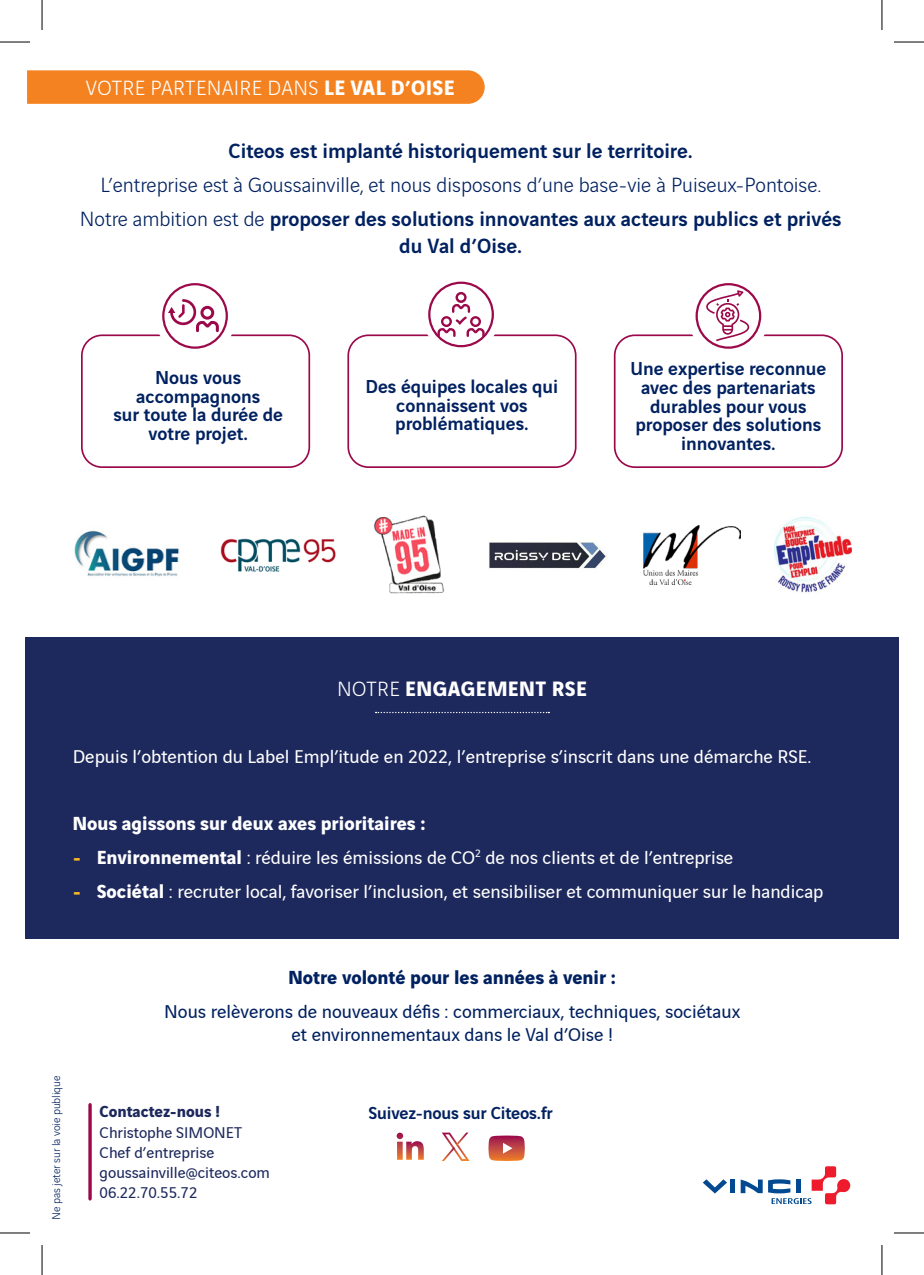
<style>
.page{position:relative;width:924px;height:1275px;background:#fff}
.page>*{position:absolute;margin:0;border:0;box-sizing:border-box;transform-origin:0 0}
.t1{font:500 22px/26.4px "Vinci Sans";color:#002160;text-align:center}
.t2{font:300 22px "Vinci Sans";color:#002160}
.t3{font:300 22px "Vinci Sans";letter-spacing:.02em;color:#fff}
.t4{font:700 22px "Vinci Sans";letter-spacing:.02em;color:#fff}
.t5{font:20px "Vinci Sans";color:#fff}
.t6{font:500 20px/18.6px "Vinci Sans";color:#002160;text-align:center}
.t7{font:20px "Vinci Sans";color:#002160}
.t8{font:700 20px "Vinci Sans";color:#fff}
.t9{font:700 20px "Vinci Sans";color:#002160}
.TEXTE_DES_D{font:500 18.6px "Vinci Sans";letter-spacing:-.01em;color:#002160}
.t10{font:16.8px "Vinci Sans";color:#1d285c}
.t11{font:700 16.8px "Vinci Sans";color:#1d285c}
.TEXTE_DES_D-2{font:300 12px "Vinci Sans";letter-spacing:-.01em;color:#002160}
.s1{font-weight:700}
.s2{font-weight:300}
.s3{font-weight:700;color:#fcb81f}
</style>
<div class="page">
<hr style="left:730px;top:1179px;width:4px;height:14px;background:#014990">
<svg style="left:702px;top:1179px;width:24px;height:14px"></svg>
<svg style="left:740px;top:1166px;width:109px;height:38px"></svg>
<div style="left:81px;top:334px;width:229px;height:134px;border:2px solid #9b094b;border-radius:20px"></div>
<div style="left:155px;top:275px;width:81px;height:81px;background:#fff;border-radius:50%"></div>
<svg style="left:162px;top:283px;width:66px;height:66px"></svg>
<div style="left:347px;top:334px;width:229px;height:134px;border:2px solid #9b094b;border-radius:20px"></div>
<div style="left:421px;top:275px;width:79px;height:79px;background:#fff;border-radius:50%"></div>
<svg style="left:428px;top:282px;width:65px;height:65px"></svg>
<div style="left:613px;top:334px;width:229px;height:134px;border:2px solid #9b094b;border-radius:20px"></div>
<div style="left:687px;top:275px;width:81px;height:81px;background:#fff;border-radius:50%"></div>
<svg style="left:695px;top:283px;width:65px;height:66px"></svg>
<div style="left:25px;top:637px;width:873px;height:302px;background:#1d285c"></div>
<svg style="left:375px;top:712px;width:174px;height:1px"></svg>
<div style="left:27px;top:70px;width:457px;height:34px;background:#f58220"></div>
<svg style="left:88px;top:1104px;width:4px;height:94px"></svg>
<svg style="left:396px;top:1132px;width:27px;height:27px"></svg>
<svg style="left:488px;top:1135px;width:36px;height:26px"></svg>
<svg style="left:442px;top:1132px;width:27px;height:29px"></svg>
<img style="left:74px;top:530px;width:106px;height:47px">
<img style="left:220px;top:538px;width:116px;height:34px">
<img style="left:373px;top:516px;width:72px;height:77px">
<img style="left:489px;top:542px;width:117px;height:27px">
<img style="left:643px;top:525px;width:97px;height:59px">
<img style="left:774px;top:517px;width:77px;height:76px">
<hr style="left:0;top:42px;width:30px;height:1px;background:#000">
<hr style="left:893px;top:42px;width:30px;height:1px;background:#000">
<hr style="left:0;top:1232px;width:30px;height:1px;background:#000">
<hr style="left:893px;top:1232px;width:30px;height:1px;background:#000">
<hr style="left:42px;top:0;width:1px;height:30px;background:#000">
<hr style="left:42px;top:1245px;width:1px;height:30px;background:#000">
<hr style="left:881px;top:0;width:1px;height:30px;background:#000">
<hr style="left:881px;top:1245px;width:1px;height:30px;background:#000">
<p class="t3" style="left:86px;top:72px;width:370px">VOTRE PARTENAIRE DANS <span class="s1">LE VAL D’OISE</span></p>
<p class="t1" style="left:228px;top:136px;width:465px">Citeos est implanté historiquement sur le territoire.</p>
<p class="t2" style="left:100px;top:169px;width:721px">L’entreprise est à Goussainville, et nous disposons d’une base-vie à Puiseux-Pontoise.</p>
<p class="t1" style="left:80px;top:204px;width:762px"><span class="s2">Notre ambition est de</span> proposer des solutions innovantes aux acteurs publics et privés du Val d’Oise.</p>
<p class="t6" style="left:136px;top:366px;width:125px">Nous vous accompagnons</p>
<p class="t6" style="left:113px;top:403px;width:171px">sur toute la durée de votre projet.</p>
<p class="t6" style="left:365px;top:376px;width:194px">Des équipes locales qui</p>
<p class="t6" style="left:395px;top:394px;width:135px;text-align:left">connaissent vos problématiques.</p>
<p class="t6" style="left:630px;top:358px;width:197px">Une expertise reconnue avec des partenariats durables pour vous</p>
<p class="t6" style="left:635px;top:413px;width:187px">proposer des solutions innovantes.</p>
<p class="t4" style="left:337px;top:671px;width:251px"><span class="s2">NOTRE</span> ENGAGEMENT RSE</p>
<p class="t5" style="left:73px;top:742px;width:739px">Depuis l’obtention du Label Empl’itude en 2022, l’entreprise s’inscrit dans une démarche RSE.</p>
<p class="t8" style="left:73px;top:808px;width:354px">Nous agissons sur deux axes prioritaires :</p>
<p class="t5" style="left:73px;top:842px;width:661px"><span class="s3">-</span> <span class="s1">Environnemental</span> : réduire les émissions de CO<sup>2</sup> de nos clients et de l’entreprise</p>
<p class="t5" style="left:73px;top:876px;width:751px"><span class="s3">-</span> <span class="s1">Sociétal</span> : recruter local, favoriser l’inclusion, et sensibiliser et communiquer sur le handicap</p>
<p class="TEXTE_DES_D-2" style="left:48px;top:1219px;width:146px;rotate:-90deg">Ne pas jeter sur la voie publique</p>
<p class="t9" style="left:288px;top:961px;width:329px">Notre volonté pour les années à venir :</p>
<p class="t7" style="left:164px;top:996px;width:577px">Nous relèverons de nouveaux défis : commerciaux, techniques, sociétaux</p>
<p class="t7" style="left:291px;top:1019px;width:323px">et environnementaux dans le Val d’Oise !</p>
<p class="t11" style="left:100px;top:1098px;width:122px">Contactez-nous !</p>
<p class="t10" style="left:100px;top:1119px;width:144px">Christophe SIMONET</p>
<p class="t10" style="left:100px;top:1140px;width:116px">Chef d’entreprise</p>
<p class="t10" style="left:100px;top:1160px;width:172px">goussainville@citeos.com</p>
<p class="t10" style="left:100px;top:1180px;width:99px">06.22.70.55.72</p>
<p class="TEXTE_DES_D" style="left:368px;top:1098px;width:186px">Suivez-nous sur Citeos.fr</p>
</div>
